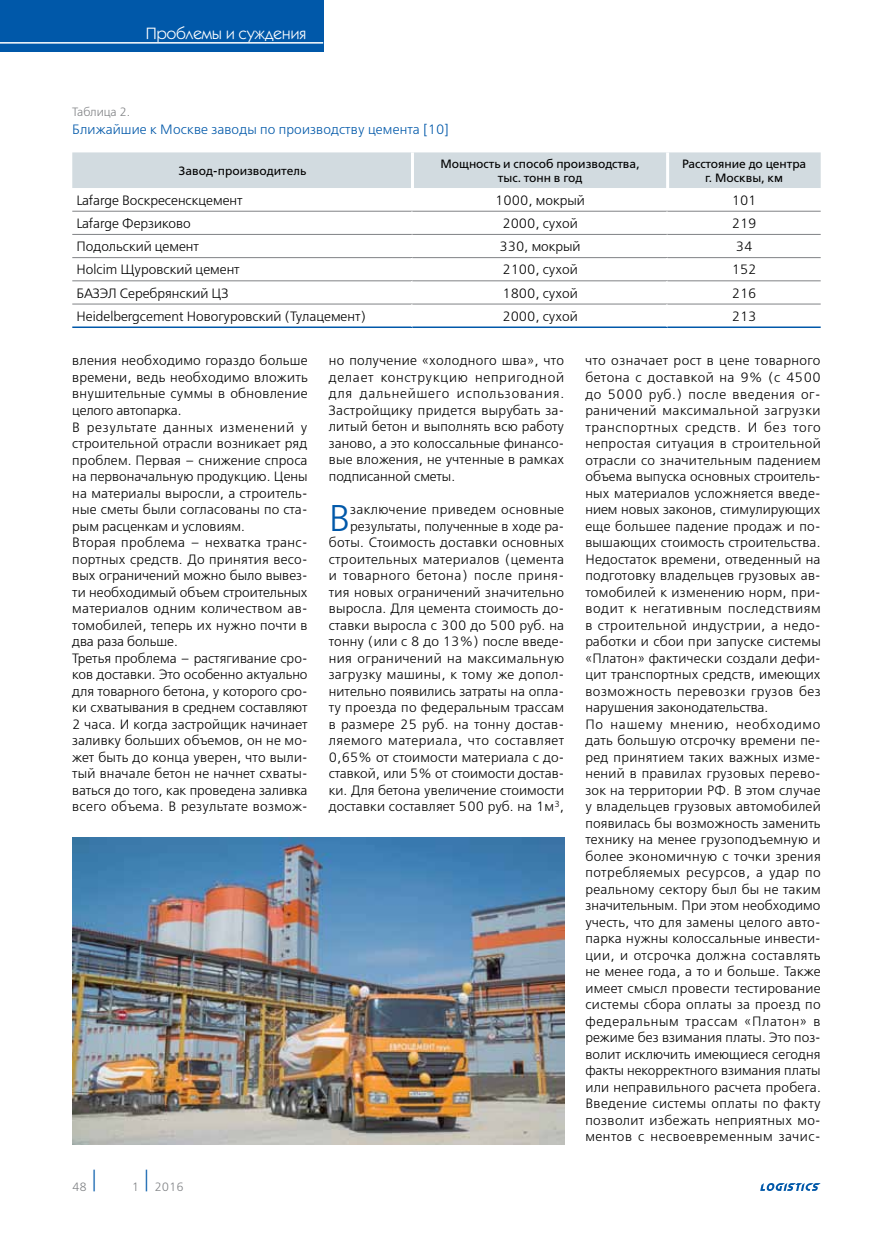
<style>
.page{position:relative;width:893px;height:1234px;background:#fff}
.page>*{position:absolute;margin:0;border:0;box-sizing:border-box;transform-origin:0 0}
.t1{font:300 37.05px "Free Set";color:#0058a9}
.t2{font:16.5px "Kabel C";letter-spacing:.01em;color:#fff}
.t3{font:300 13.5px/16.5px "Free Set";letter-spacing:.015em;color:#000}
.t4{font:300 13.5px "Free Set";letter-spacing:.01em;color:#0058a9}
.t5{font:12px/13.5px "Free Set";color:#000;text-align:center}
.t6{font:300 12px "Free Set";color:#808285}
</style>
<div class="page">
<svg style="left:760px;top:1183px;width:61px;height:7px"></svg>
<div style="left:0;top:0;width:323px;height:51px;background:#0058a9"></div>
<hr style="left:0;top:42px;width:323px;height:2px;background:#fff">
<div style="left:72px;top:152px;width:749px;height:36px;background:#d2dbe0"></div>
<hr style="left:411px;top:152px;width:3px;height:36px;background:#fff">
<hr style="left:666px;top:152px;width:3px;height:36px;background:#fff">
<hr style="left:72px;top:211px;width:340px;height:1px;background:#808285">
<hr style="left:411px;top:211px;width:3px;height:23px;background:#fff">
<hr style="left:412px;top:211px;width:256px;height:1px;background:#808285">
<hr style="left:666px;top:211px;width:3px;height:23px;background:#fff">
<hr style="left:668px;top:211px;width:153px;height:1px;background:#808285">
<hr style="left:72px;top:234px;width:340px;height:1px;background:#808285">
<hr style="left:412px;top:234px;width:256px;height:1px;background:#808285">
<hr style="left:668px;top:234px;width:153px;height:1px;background:#808285">
<hr style="left:72px;top:257px;width:340px;height:1px;background:#808285">
<hr style="left:412px;top:257px;width:256px;height:1px;background:#808285">
<hr style="left:668px;top:257px;width:153px;height:1px;background:#808285">
<hr style="left:72px;top:280px;width:340px;height:1px;background:#808285">
<hr style="left:412px;top:280px;width:256px;height:1px;background:#808285">
<hr style="left:668px;top:280px;width:153px;height:1px;background:#808285">
<hr style="left:72px;top:303px;width:340px;height:1px;background:#808285">
<hr style="left:72px;top:326px;width:340px;height:2px;background:#0058a9">
<hr style="left:412px;top:303px;width:256px;height:1px;background:#808285">
<hr style="left:412px;top:326px;width:256px;height:2px;background:#0058a9">
<hr style="left:668px;top:303px;width:153px;height:1px;background:#808285">
<hr style="left:668px;top:326px;width:153px;height:2px;background:#0058a9">
<img style="left:72px;top:837px;width:492px;height:306px">
<p class="t2" style="left:146px;top:24px;width:162px">Проблемы и суждения</p>
<p class="t6" style="left:72px;top:104px;width:60px">Таблица 2.</p>
<p class="t4" style="left:72px;top:121px;width:378px">Ближайшие к Москве заводы по производству цемента [10]</p>
<p class="t5" style="left:178px;top:163px;width:129px">Завод-производитель</p>
<p class="t5" style="left:440px;top:157px;width:201px">Мощность и способ производства, тыс. тонн в год</p>
<p class="t5" style="left:682px;top:157px;width:126px">Расстояние до центра г. Москвы, км</p>
<p class="t3" style="left:77px;top:192px;width:168px">Lafarge Воскресенскцемент</p>
<p class="t3" style="left:495px;top:192px;width:91px">1000, мокрый</p>
<p class="t3" style="left:732px;top:192px;width:26px">101</p>
<p class="t3" style="left:77px;top:215px;width:116px">Lafarge Ферзиково</p>
<p class="t3" style="left:502px;top:215px;width:77px">2000, сухой</p>
<p class="t3" style="left:732px;top:215px;width:26px">219</p>
<p class="t3" style="left:77px;top:238px;width:124px">Подольский цемент</p>
<p class="t3" style="left:499px;top:238px;width:83px">330, мокрый</p>
<p class="t3" style="left:736px;top:238px;width:18px">34</p>
<p class="t3" style="left:77px;top:261px;width:165px">Holcim Щуровский цемент</p>
<p class="t3" style="left:502px;top:261px;width:77px">2100, сухой</p>
<p class="t3" style="left:732px;top:261px;width:26px">152</p>
<p class="t3" style="left:77px;top:284px;width:153px">БАЗЭЛ Серебрянский ЦЗ</p>
<p class="t3" style="left:502px;top:284px;width:77px">1800, сухой</p>
<p class="t3" style="left:732px;top:284px;width:26px">216</p>
<p class="t3" style="left:77px;top:308px;width:291px">Heidelbergcement Новогуровский (Тулацемент)</p>
<p class="t3" style="left:502px;top:308px;width:77px">2000, сухой</p>
<p class="t3" style="left:732px;top:308px;width:26px">213</p>
<p class="t3" style="left:585px;top:352px;width:237px">что означает рост в цене товарного бетона с доставкой на 9% (с 4500 до 5000 руб.) после введения ог&shy;раничений максимальной загрузки транспортных средств. И без того непростая ситуация в строительной отрасли со значительным падением объема выпуска основных строитель&shy;ных материалов усложняется введе&shy;нием новых законов, стимулирующих еще большее падение продаж и по&shy;вышающих стоимость строительства.<br>Недостаток времени, отведенный на подготовку владельцев грузовых ав&shy;томобилей к изменению норм, при&shy;водит к негативным последствиям в строительной индустрии, а недо&shy;работки и сбои при запуске системы «Платон» фактически создали дефи&shy;цит транспортных средств, имеющих возможность перевозки грузов без нарушения законодательства.<br>По нашему мнению, необходимо дать большую отсрочку времени пе&shy;ред принятием таких важных изме&shy;нений в правилах грузовых перево&shy;зок на территории РФ. В этом случае у владельцев грузовых автомобилей появилась бы возможность заменить технику на менее грузоподъемную и более экономичную с точки зрения потребляемых ресурсов, а удар по реальному сектору был бы не таким значительным. При этом необходимо учесть, что для замены целого авто&shy;парка нужны колоссальные инвести&shy;ции, и отсрочка должна составлять не менее года, а то и больше. Также имеет смысл провести тестирование системы сбора оплаты за проезд по федеральным трассам «Платон» в режиме без взимания платы. Это поз&shy;волит исключить имеющиеся сегодня факты некорректного взимания платы или неправильного расчета пробега.<br>Введение системы оплаты по факту позволит избежать неприятных мо&shy;ментов с несвоевременным зачис-</p>
<p class="t3" style="left:72px;top:352px;width:237px">вления необходимо гораздо больше времени, ведь необходимо вложить внушительные суммы в обновление целого автопарка.<br>В результате данных изменений у строительной отрасли возникает ряд проблем. Первая – снижение спроса на первоначальную продукцию. Цены на материалы выросли, а строитель&shy;ные сметы были согласованы по ста&shy;рым расценкам и условиям.<br>Вторая проблема – нехватка транс&shy;портных средств. До принятия весо&shy;вых ограничений можно было вывез&shy;ти необходимый объем строительных материалов одним количеством ав&shy;томобилей, теперь их нужно почти в два раза больше.<br>Третья проблема – растягивание сро&shy;ков доставки. Это особенно актуально для товарного бетона, у которого сро&shy;ки схватывания в среднем составляют 2 часа. И когда застройщик начинает заливку больших объемов, он не мо&shy;жет быть до конца уверен, что выли&shy;тый вначале бетон не начнет схваты&shy;ваться до того, как проведена заливка всего объема. В результате возмож-</p>
<p class="t3" style="left:329px;top:352px;width:237px;text-align:justify">но получение «холодного шва», что делает конструкцию непригодной для дальнейшего использования.<br>Застройщику придется вырубать за&shy;литый бетон и выполнять всю работу заново, а это колоссальные финансо&shy;вые вложения, не учтенные в рамках подписанной сметы.</p>
<h1 class="t1" style="left:329px;top:494px;width:23px">В</h1>
<p class="t3" style="left:329px;top:501px;width:237px;text-align:right">заключение приведем основные результаты, полученные в ходе ра&shy;боты. Стоимость доставки основных строительных материалов (цемента и товарного бетона) после приня&shy;тия новых ограничений значительно выросла. Для цемента стоимость до&shy;ставки выросла с 300 до 500 руб. на тонну (или с 8 до 13%) после введе&shy;ния ограничений на максимальную загрузку машины, к тому же допол&shy;нительно появились затраты на опла&shy;ту проезда по федеральным трассам в размере 25 руб. на тонну достав&shy;ляемого материала, что составляет 0,65% от стоимости материала с до&shy;ставкой, или 5% от стоимости достав&shy;ки. Для бетона увеличение стоимости доставки составляет 500 руб. на 1м<sup>3</sup>,</p>
<p class="t6" style="left:72px;top:1179px;width:28px">48<sup>│</sup></p>
<p class="t6" style="left:132px;top:1179px;width:53px">1 <sup>│</sup> 2016</p>
</div>
